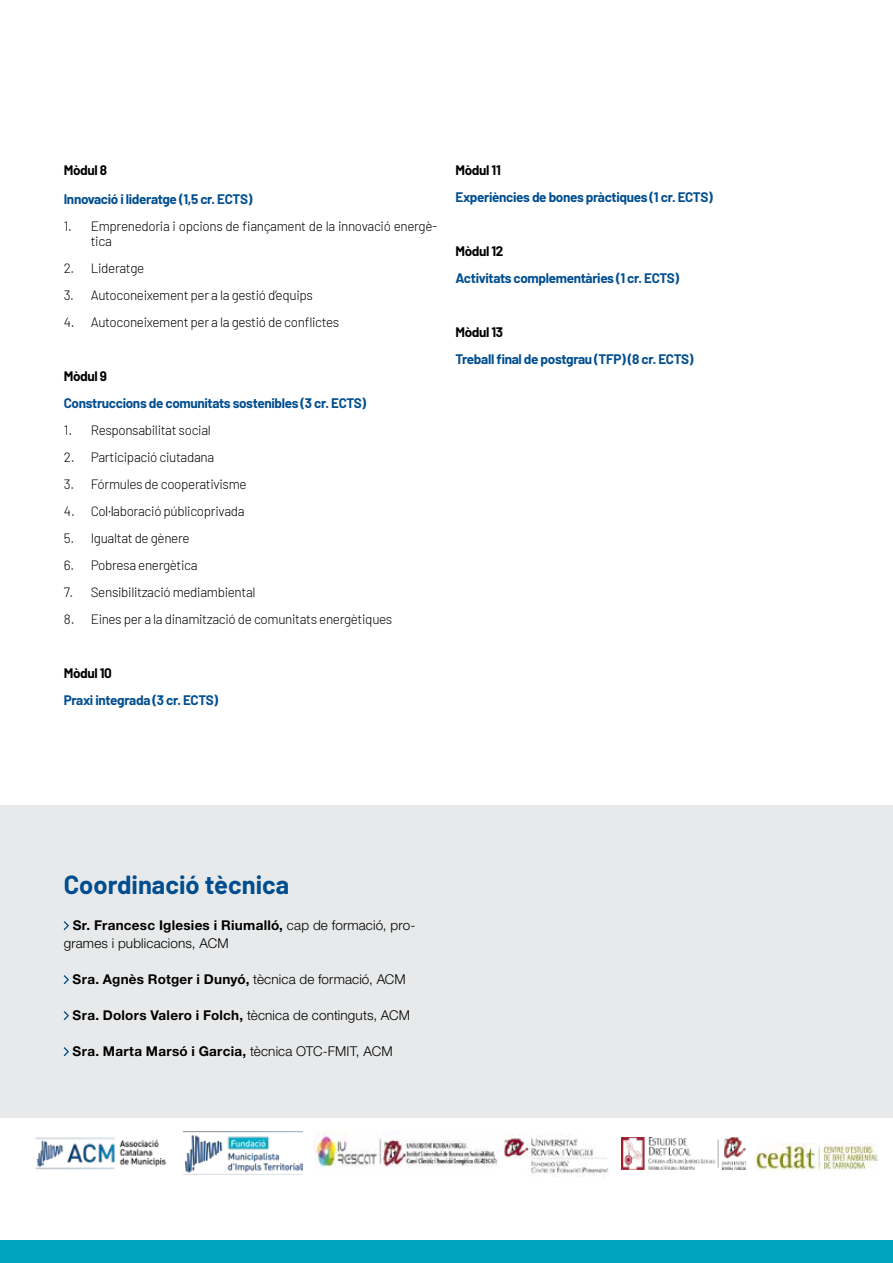
<style>
.page{position:relative;width:893px;height:1263px;background:#fff}
.page>*{position:absolute;margin:0;border:0;box-sizing:border-box;transform-origin:0 0}
.t1{font:700 25.5px "Barlow";color:#004e8f}
.t2{font:300 13.5px/15px "Barlow";letter-spacing:-.025em;color:#000}
.t3{font:700 13.5px "Barlow";letter-spacing:-.025em;color:#004e90}
.t4{font:700 13.5px "Helvetica Neue LT Std";letter-spacing:.02em;color:#000}
.t5{font:300 13.5px/18px "Helvetica Neue LT Std";letter-spacing:.01em;color:#000}
.t6{font:700 13.5px "Barlow";letter-spacing:-.025em;color:#000}
.s1{font-family:"Helvetica Neue LT Std"}
.s2{font-weight:700}
.s3{font-weight:300}
</style>
<div class="page">
<div style="left:0;top:1241px;width:893px;height:22px;background:#00a3be"></div>
<img style="left:35px;top:1137px;width:132px;height:33px">
<img style="left:315px;top:1132px;width:183px;height:36px">
<img style="left:501px;top:1133px;width:108px;height:44px">
<img style="left:622px;top:1138px;width:123px;height:32px">
<img style="left:755px;top:1144px;width:123px;height:27px">
<img style="left:183px;top:1132px;width:119px;height:41px">
<div style="left:0;top:805px;width:893px;height:312px;background:#e8e9ea"></div>
<svg style="left:64px;top:921px;width:5px;height:9px"></svg>
<svg style="left:64px;top:975px;width:5px;height:9px"></svg>
<svg style="left:64px;top:1011px;width:5px;height:9px"></svg>
<svg style="left:64px;top:1047px;width:5px;height:9px"></svg>
<p class="t6" style="left:64px;top:160px;width:45px">Mòdul 8</p>
<p class="t3" style="left:64px;top:189px;width:190px">Innovació i lideratge (1,5 cr. ECTS)</p>
<p class="t2" style="left:91px;top:217px;width:348px;text-indent:-27px">1. Emprenedoria i opcions de fiançament de la innovació energè&shy;tica</p>
<p class="t2" style="left:64px;top:259px;width:82px">2. Lideratge</p>
<p class="t2" style="left:64px;top:286px;width:251px">3. Autoconeixement per a la gestió d’equips</p>
<p class="t2" style="left:64px;top:313px;width:277px">4. Autoconeixement per a la gestió de conflictes</p>
<p class="t6" style="left:64px;top:366px;width:45px">Mòdul 9</p>
<p class="t3" style="left:64px;top:393px;width:304px">Construccions de comunitats sostenibles (3 cr. ECTS)</p>
<p class="t2" style="left:64px;top:421px;width:149px">1. Responsabilitat social</p>
<p class="t2" style="left:64px;top:448px;width:152px">2. Participació ciutadana</p>
<p class="t2" style="left:64px;top:475px;width:184px">3. Fórmules de cooperativisme</p>
<p class="t2" style="left:64px;top:502px;width:182px">4. Co<span class="s1">l·l</span>aboració públicoprivada</p>
<p class="t2" style="left:64px;top:529px;width:127px">5. Igualtat de gènere</p>
<p class="t2" style="left:64px;top:556px;width:135px">6. Pobresa energètica</p>
<p class="t2" style="left:64px;top:583px;width:193px">7. Sensibilització mediambiental</p>
<p class="t2" style="left:64px;top:610px;width:330px">8. Eines per a la dinamització de comunitats energètiques</p>
<p class="t6" style="left:64px;top:663px;width:50px">Mòdul 10</p>
<p class="t3" style="left:64px;top:690px;width:156px">Praxi integrada (3 cr. ECTS)</p>
<p class="t6" style="left:455px;top:160px;width:47px">Mòdul 11</p>
<p class="t3" style="left:455px;top:187px;width:259px">Experiències de bones pràctiques (1 cr. ECTS)</p>
<p class="t6" style="left:455px;top:241px;width:50px">Mòdul 12</p>
<p class="t3" style="left:455px;top:268px;width:225px">Activitats complementàries (1 cr. ECTS)</p>
<p class="t6" style="left:455px;top:322px;width:49px">Mòdul 13</p>
<p class="t3" style="left:455px;top:349px;width:240px">Treball final de postgrau (TFP) (8 cr. ECTS)</p>
<h1 class="t1" style="left:64px;top:866px;width:227px">Coordinació tècnica</h1>
<p class="t5" style="left:64px;top:916px;width:353px;text-indent:9px"><span class="s2">Sr. Francesc Iglesies i Riumalló,</span> cap de formació, pro&shy;grames i publicacions, ACM</p>
<p class="t4" style="left:73px;top:971px;width:335px">Sra. Agnès Rotger i Dunyó, <span class="s3">tècnica de formació, ACM</span></p>
<p class="t4" style="left:73px;top:1007px;width:339px">Sra. Dolors Valero i Folch, <span class="s3">tècnica de continguts, ACM</span></p>
<p class="t4" style="left:73px;top:1043px;width:321px">Sra. Marta Marsó i Garcia, <span class="s3">tècnica OTC-FMIT, ACM</span></p>
</div>
